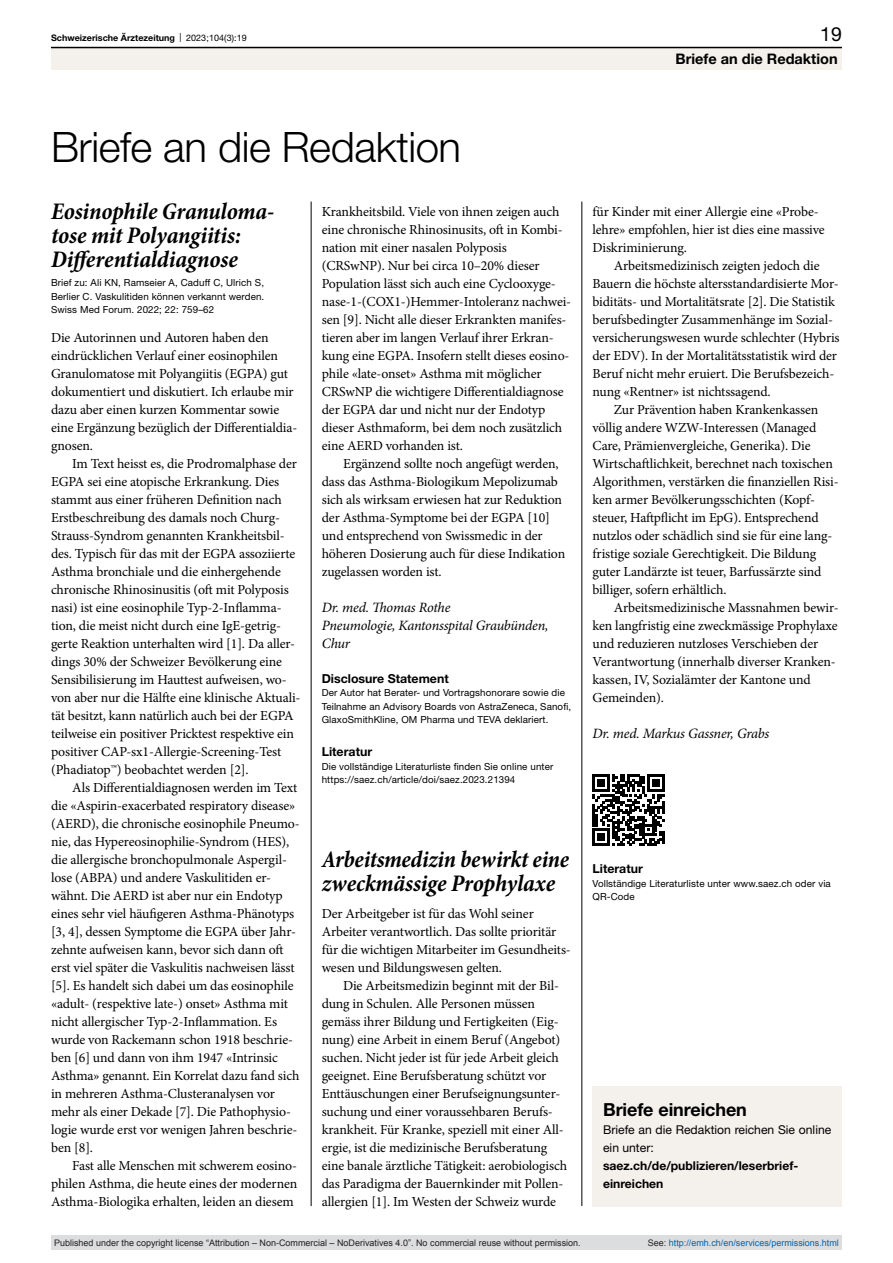
<style>
.page{position:relative;width:893px;height:1263px;background:#fff}
.page>*{position:absolute;margin:0;border:0;box-sizing:border-box;transform-origin:0 0}
.article-title-L28{font:300 42px "Helvetica Neue LT Pro";letter-spacing:-.01em;color:#000}
.head1{font:italic 700 condensed 24px/24px "Minion Pro";letter-spacing:-.01em;color:#000}
.t1{font:19.5px "Helvetica Neue LT Pro";color:#000}
.box-head1{font:700 18px "Helvetica Neue LT Pro";letter-spacing:-.005em;color:#000}
.t2{font:700 14.55px "Helvetica Neue LT Pro";color:#000}
.paragraph-left{font:italic 14.25px/18px "Minion Pro";letter-spacing:-.02em;color:#000}
.paragraph-left-inden{font:13.8px/18px "Minion Pro";letter-spacing:-.01em;color:#000}
.paragraph-left-2{font:13.8px/18px "Minion Pro";letter-spacing:-.01em;color:#000}
.financial-disclosure{font:700 12.3px "Helvetica Neue LT Pro";color:#000}
.online-ref-head{font:700 12.3px "Helvetica Neue LT Pro";color:#000}
.box-paragraph{font:12.15px/18px "Helvetica Neue LT Pro";color:#000}
.box-paragraph-2{font:700 12.15px/18px "Helvetica Neue LT Pro";color:#000}
.online-ref{font:9.75px/13.5px "Helvetica Neue LT Pro";letter-spacing:.01em;color:#000}
.financial-disclosure-2{font:9.75px/13.5px "Helvetica Neue LT Pro";letter-spacing:.01em;color:#000}
.comments{font:9.75px/13.5px "Helvetica Neue LT Pro";letter-spacing:.01em;color:#000;text-align:justify}
.t3{font:9px "Arial";color:#231f20}
.t4{font:9px "Arial";color:#0066b3}
.t5{font:700 9px "Helvetica Neue LT Pro";color:#000}
.s1{font-weight:400}
.s2{color:#231f20}
</style>
<div class="page">
<hr style="left:311px;top:202px;width:1px;height:1004px;background:#000">
<hr style="left:582px;top:202px;width:1px;height:1004px;background:#000">
<svg style="left:592px;top:774px;width:72px;height:72px"></svg>
<div style="left:51px;top:48px;width:791px;height:22px;background:#f4f0ec"></div>
<hr style="left:51px;top:47px;width:791px;height:1px;background:#000">
<div style="left:592px;top:1086px;width:250px;height:120px;background:#f4f0ec"></div>
<div style="left:51px;top:1235px;width:791px;height:15px;background:#dcdddf"></div>
<p class="t5" style="left:51px;top:32px;width:197px">Schweizerische Ärztezeitung <span class="s1">| 2023;104(3):19</span></p>
<h3 class="t1" style="left:820px;top:22px;width:23px">19</h3>
<p class="t2" style="left:675px;top:49px;width:164px">Briefe an die Redaktion</p>
<p class="article-title-L28" style="left:51px;top:121px;width:412px">Briefe an die Redaktion</p>
<p class="head1" style="left:51px;top:200px;width:225px">Eosinophile Granuloma&shy;tose mit Polyangiitis:<br>Differentialdiagnose</p>
<p class="comments" style="left:51px;top:276px;width:215px">Brief zu: Ali KN, Ramseier A, Caduff C, Ulrich S, Berlier C. Vaskulitiden können verkannt werden.<br>Swiss Med Forum. 2022; 22: 759–62</p>
<p class="paragraph-left-2" style="left:51px;top:329px;width:248px">Die Autorinnen und Autoren haben den eindrücklichen Verlauf einer eosinophilen Granulomatose mit Polyangiitis (EGPA) gut dokumentiert und diskutiert. Ich erlaube mir dazu aber einen kurzen Kommentar sowie eine Ergänzung bezüglich der Differentialdia&shy;gnosen.</p>
<p class="paragraph-left-inden" style="left:51px;top:455px;width:251px;text-indent:21px">Im Text heisst es, die Prodromalphase der EGPA sei eine atopische Erkrankung. Dies stammt aus einer früheren Definition nach Erstbeschreibung des damals noch Churg-Strauss-Syndrom genannten Krankheitsbil&shy;des. Typisch für das mit der EGPA assoziierte Asthma bronchiale und die einhergehende chronische Rhinosinusitis (oft mit Polyposis nasi) ist eine eosinophile Typ-2-Inflamma&shy;tion, die meist nicht durch eine IgE-getrig&shy;gerte Reaktion unterhalten wird [1]. Da aller&shy;dings 30% der Schweizer Bevölkerung eine Sensibilisierung im Hauttest aufweisen, wo&shy;von aber nur die Hälfte eine klinische Aktuali&shy;tät besitzt, kann natürlich auch bei der EGPA teilweise ein positiver Pricktest respektive ein positiver CAP-sx1-Allergie-Screening-Test (Phadiatop™) beobachtet werden [2].</p>
<p class="paragraph-left-inden" style="left:51px;top:779px;width:250px;text-indent:21px">Als Differentialdiagnosen werden im Text die «Aspirin-exacerbated respiratory disease» (AERD), die chronische eosinophile Pneumo&shy;nie, das Hypereosinophilie-Syndrom (HES), die allergische bronchopulmonale Aspergil&shy;lose (ABPA) und andere Vaskulitiden er&shy;wähnt. Die AERD ist aber nur ein Endotyp eines sehr viel häufigeren Asthma-Phänotyps [3, 4], dessen Symptome die EGPA über Jahr&shy;zehnte aufweisen kann, bevor sich dann oft erst viel später die Vaskulitis nachweisen lässt [5]. Es handelt sich dabei um das eosinophile «adult- (respektive late-) onset» Asthma mit nicht allergischer Typ-2-Inflammation. Es wurde von Rackemann schon 1918 beschrie&shy;ben [6] und dann von ihm 1947 «Intrinsic Asthma» genannt. Ein Korrelat dazu fand sich in mehreren Asthma-Clusteranalysen vor mehr als einer Dekade [7]. Die Pathophysio&shy;logie wurde erst vor wenigen Jahren beschrie&shy;ben [8].</p>
<p class="paragraph-left-inden" style="left:51px;top:1157px;width:248px;text-align:justify;text-indent:21px">Fast alle Menschen mit schwerem eosino&shy;philen Asthma, die heute eines der modernen Asthma-Biologika erhalten, leiden an diesem</p>
<p class="paragraph-left-inden" style="left:322px;top:203px;width:251px">Krankheitsbild. Viele von ihnen zeigen auch eine chronische Rhinosinusits, oft in Kombi&shy;nation mit einer nasalen Polyposis (CRSwNP). Nur bei circa 10–20% dieser Population lässt sich auch eine Cyclooxyge&shy;nase-1-(COX1-)Hemmer-Intoleranz nachwei&shy;sen [9]. Nicht alle dieser Erkrankten manifes&shy;tieren aber im langen Verlauf ihrer Erkran&shy;kung eine EGPA. Insofern stellt dieses eosino&shy;phile «late-onset» Asthma mit möglicher CRSwNP die wichtigere Differentialdiagnose der EGPA dar und nicht nur der Endotyp dieser Asthmaform, bei dem noch zusätzlich eine AERD vorhanden ist.</p>
<p class="paragraph-left-inden" style="left:322px;top:455px;width:245px;text-indent:21px">Ergänzend sollte noch angefügt werden, dass das Asthma-Biologikum Mepolizumab sich als wirksam erwiesen hat zur Reduktion der Asthma-Symptome bei der EGPA [10] und entsprechend von Swissmedic in der höheren Dosierung auch für diese Indikation zugelassen worden ist.</p>
<p class="paragraph-left" style="left:322px;top:598px;width:130px">Dr. med. Thomas Rothe</p>
<p class="paragraph-left" style="left:322px;top:616px;width:228px">Pneumologie, Kantonsspital Graubünden,<br>Chur</p>
<p class="financial-disclosure" style="left:322px;top:670px;width:128px">Disclosure Statement</p>
<p class="financial-disclosure-2" style="left:322px;top:686px;width:251px">Der Autor hat Berater- und Vortragshonorare sowie die<br>Teilnahme an Advisory Boards von AstraZeneca, Sanofi,<br>GlaxoSmithKline, OM Pharma und TEVA deklariert.</p>
<p class="online-ref-head" style="left:322px;top:744px;width:52px">Literatur</p>
<p class="online-ref" style="left:322px;top:759px;width:233px">Die vollständige Literaturliste finden Sie online unter https://saez.ch/article/doi/saez.2023.21394</p>
<p class="head1" style="left:322px;top:848px;width:249px">Arbeitsmedizin bewirkt eine zweckmässige Prophylaxe</p>
<p class="paragraph-left-2" style="left:322px;top:905px;width:251px">Der Arbeitgeber ist für das Wohl seiner Arbeiter verantwortlich. Das sollte prioritär für die wichtigen Mitarbeiter im Gesundheits&shy;wesen und Bildungswesen gelten.</p>
<p class="paragraph-left-inden" style="left:322px;top:977px;width:247px;text-indent:21px">Die Arbeitsmedizin beginnt mit der Bil&shy;dung in Schulen. Alle Personen müssen gemäss ihrer Bildung und Fertigkeiten (Eig&shy;nung) eine Arbeit in einem Beruf (Angebot) suchen. Nicht jeder ist für jede Arbeit gleich geeignet. Eine Berufsberatung schützt vor Enttäuschungen einer Berufseignungsunter&shy;suchung und einer voraussehbaren Berufs&shy;krankheit. Für Kranke, speziell mit einer All&shy;ergie, ist die medizinische Berufsberatung eine banale ärztliche Tätigkeit: aerobiologisch das Paradigma der Bauernkinder mit Pollen&shy;allergien [1]. Im Westen der Schweiz wurde</p>
<p class="paragraph-left-inden" style="left:592px;top:203px;width:234px">für Kinder mit einer Allergie eine «Probe&shy;lehre» empfohlen, hier ist dies eine massive<br>Diskriminierung.</p>
<p class="paragraph-left-inden" style="left:592px;top:257px;width:249px;text-indent:21px">Arbeitsmedizinisch zeigten jedoch die Bauern die höchste altersstandardisierte Mor&shy;biditäts- und Mortalitätsrate [2]. Die Statistik berufsbedingter Zusammenhänge im Sozial&shy;versicherungswesen wurde schlechter (Hybris der EDV). In der Mortalitätsstatistik wird der Beruf nicht mehr eruiert. Die Berufsbezeich&shy;nung «Rentner» ist nichtssagend.</p>
<p class="paragraph-left-inden" style="left:592px;top:401px;width:248px;text-indent:21px">Zur Prävention haben Krankenkassen völlig andere WZW-Interessen (Managed Care, Prämienvergleiche, Generika). Die Wirtschaftlichkeit, berechnet nach toxischen Algorithmen, verstärken die finanziellen Risi&shy;ken armer Bevölkerungsschichten (Kopf&shy;steuer, Haftpflicht im EpG). Entsprechend nutzlos oder schädlich sind sie für eine lang&shy;fristige soziale Gerechtigkeit. Die Bildung guter Landärzte ist teuer, Barfussärzte sind billiger, sofern erhältlich.</p>
<p class="paragraph-left-inden" style="left:592px;top:599px;width:248px;text-indent:21px">Arbeitsmedizinische Massnahmen bewir&shy;ken langfristig eine zweckmässige Prophylaxe und reduzieren nutzloses Verschieben der Verantwortung (innerhalb diverser Kranken&shy;kassen, IV, Sozialämter der Kantone und Gemeinden).</p>
<p class="paragraph-left" style="left:592px;top:724px;width:178px">Dr. med. Markus Gassner, Grabs</p>
<p class="online-ref-head" style="left:592px;top:861px;width:52px">Literatur</p>
<p class="online-ref" style="left:592px;top:876px;width:240px">Vollständige Literaturliste unter www.saez.ch oder via<br>QR-Code</p>
<p class="box-head1" style="left:603px;top:1098px;width:145px">Briefe einreichen</p>
<p class="box-paragraph" style="left:603px;top:1120px;width:230px">Briefe an die Redaktion reichen Sie online ein unter:</p>
<p class="box-paragraph-2" style="left:603px;top:1156px;width:197px">saez.ch/de/publizieren/leserbrief&shy;einreichen</p>
<p class="t3" style="left:54px;top:1237px;width:528px">Published under the copyright license “Attribution – Non-Commercial – NoDerivatives 4.0”. No commercial reuse without permission.</p>
<p class="t4" style="left:648px;top:1237px;width:193px"><span class="s2">See:</span> http://emh.ch/en/services/permissions.html</p>
</div>
